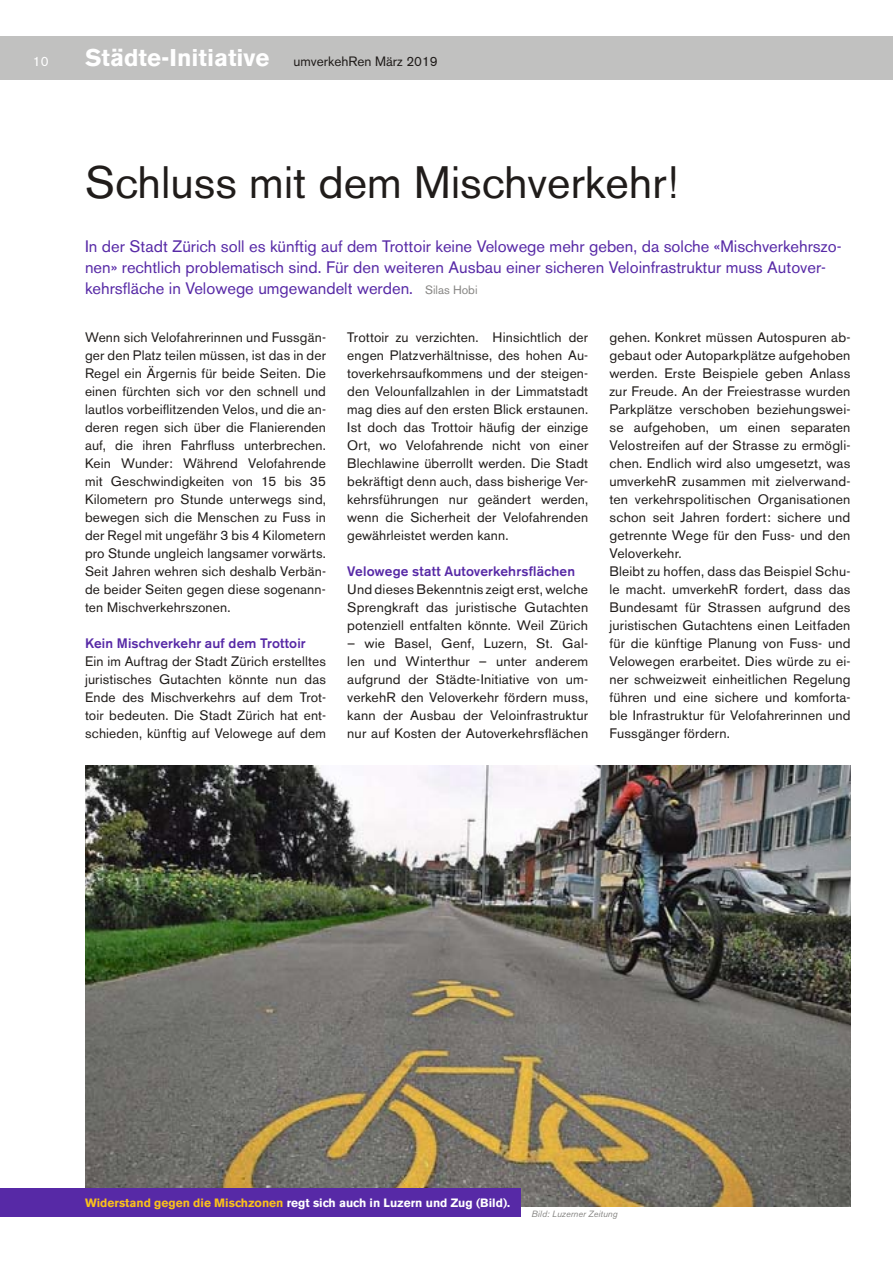
<style>
.page{position:relative;width:893px;height:1263px;background:#fff}
.page>*{position:absolute;margin:0;border:0;box-sizing:border-box;transform-origin:0 0}
.t1{font:45px "Akzidenz Grotesk BE";color:#201c1a}
.t2{font:16.5px/21px "Akzidenz Grotesk BE";color:#5729a6}
.t3{font:13.65px/18px "Akzidenz Grotesk BE";letter-spacing:.01em;color:#201c1a;text-align:justify}
.t4{font:500 13.65px "Akzidenz Grotesk BE";letter-spacing:.01em;color:#5729a6}
.t5{font:13.5px "Akzidenz Grotesk BE";color:#201c1a}
.t6{font:13.5px "Akzidenz Grotesk BE";color:#fff}
.t7{font:700 12px "Akzidenz Grotesk BE";color:#fff}
.t8{font:italic 9px "Akzidenz Grotesk BE";color:#878684}
.s1{font-weight:700;font-size:24px;color:#fff}
.s2{font-size:12px;color:#878684}
.s3{color:#fac01b}
</style>
<div class="page">
<img style="left:85px;top:765px;width:765px;height:441px">
<div style="left:72px;top:36px;width:821px;height:43px;background:#c1c1c0"></div>
<div style="left:0;top:1188px;width:521px;height:29px;background:#5729a6"></div>
<div style="left:0;top:36px;width:77px;height:43px;background:#c1c1c0"></div>
<p class="t6" style="left:33px;top:56px;width:17px">10</p>
<p class="t5" style="left:85px;top:57px;width:354px"><span class="s1">Städte-Initiative</span> umverkehRen März 2019</p>
<h1 class="t1" style="left:85px;top:166px;width:595px">Schluss mit dem Mischverkehr!</h1>
<p class="t2" style="left:85px;top:237px;width:758px">In der Stadt Zürich soll es künftig auf dem Trottoir keine Velowege mehr geben, da solche «Mischverkehrszo&shy;nen» rechtlich problematisch sind. Für den weiteren Ausbau einer sicheren Veloinfrastruktur muss Autover&shy;kehrsfläche in Velowege umgewandelt werden. <span class="s2">Silas Hobi</span></p>
<p class="t3" style="left:85px;top:330px;width:242px">Wenn sich Velofahrerinnen und Fussgän&shy;ger den Platz teilen müssen, ist das in der Regel ein Ärgernis für beide Seiten. Die einen fürchten sich vor den schnell und lautlos vorbeiflitzenden Velos, und die an&shy;deren regen sich über die Flanierenden auf, die ihren Fahrfluss unterbrechen.<br>Kein Wunder: Während Velofahrende mit Geschwindigkeiten von 15 bis 35<br>Kilometern pro Stunde unterwegs sind, bewegen sich die Menschen zu Fuss in der Regel mit ungefähr 3 bis 4 Kilometern pro Stunde ungleich langsamer vorwärts.<br>Seit Jahren wehren sich deshalb Verbän&shy;de beider Seiten gegen diese sogenann&shy;ten Mischverkehrszonen.</p>
<p class="t4" style="left:85px;top:638px;width:222px">Kein Mischverkehr auf dem Trottoir</p>
<p class="t3" style="left:85px;top:654px;width:242px">Ein im Auftrag der Stadt Zürich erstelltes juristisches Gutachten könnte nun das Ende des Mischverkehrs auf dem Trot&shy;toir bedeuten. Die Stadt Zürich hat ent&shy;schieden, künftig auf Velowege auf dem</p>
<p class="t3" style="left:347px;top:330px;width:242px">Trottoir zu verzichten. Hinsichtlich der engen Platzverhältnisse, des hohen Au&shy;toverkehrsaufkommens und der steigen&shy;den Velounfallzahlen in der Limmatstadt mag dies auf den ersten Blick erstaunen.<br>Ist doch das Trottoir häufig der einzige Ort, wo Velofahrende nicht von einer Blechlawine überrollt werden. Die Stadt bekräftigt denn auch, dass bisherige Ver&shy;kehrsführungen nur geändert werden, wenn die Sicherheit der Velofahrenden gewährleistet werden kann.</p>
<p class="t4" style="left:347px;top:566px;width:229px">Velowege statt Autoverkehrsflächen</p>
<p class="t3" style="left:347px;top:582px;width:242px">Und dieses Bekenntnis zeigt erst, welche Sprengkraft das juristische Gutachten potenziell entfalten könnte. Weil Zürich</p>
<p class="t3" style="left:347px;top:636px;width:242px">– wie Basel, Genf, Luzern, St. Gal&shy;len und Winterthur – unter anderem aufgrund der Städte-Initiative von um&shy;verkehR den Veloverkehr fördern muss, kann der Ausbau der Veloinfrastruktur nur auf Kosten der Autoverkehrsflächen</p>
<p class="t3" style="left:609px;top:330px;width:242px;text-align:left">gehen. Konkret müssen Autospuren ab&shy;gebaut oder Auto parkplätze aufgehoben werden. Erste Beispiele geben Anlass zur Freude. An der Freiestrasse wurden Parkplätze verschoben beziehungswei&shy;se aufgehoben, um einen separaten Velostreifen auf der Strasse zu ermögli&shy;chen. Endlich wird also umgesetzt, was umverkehR zusammen mit zielverwand&shy;ten verkehrspolitischen Organisationen schon seit Jahren fordert: sichere und getrennte Wege für den Fuss- und den Veloverkehr.<br>Bleibt zu hoffen, dass das Beispiel Schu&shy;le macht. umverkehR fordert, dass das Bundesamt für Strassen aufgrund des juristischen Gutachtens einen Leitfaden für die künftige Planung von Fuss- und Velowegen erarbeitet. Dies würde zu ei&shy;ner schweizweit einheitlichen Regelung führen und eine sichere und komforta&shy;ble Infrastruktur für Velofahrerinnen und Fussgänger fördern.</p>
<p class="t7" style="left:85px;top:1198px;width:427px"><span class="s3">Widerstand gegen die Mischzonen</span> regt sich auch in Luzern und Zug (Bild).</p>
<p class="t8" style="left:531px;top:1210px;width:88px">Bild: Luzerner Zeitung</p>
</div>
